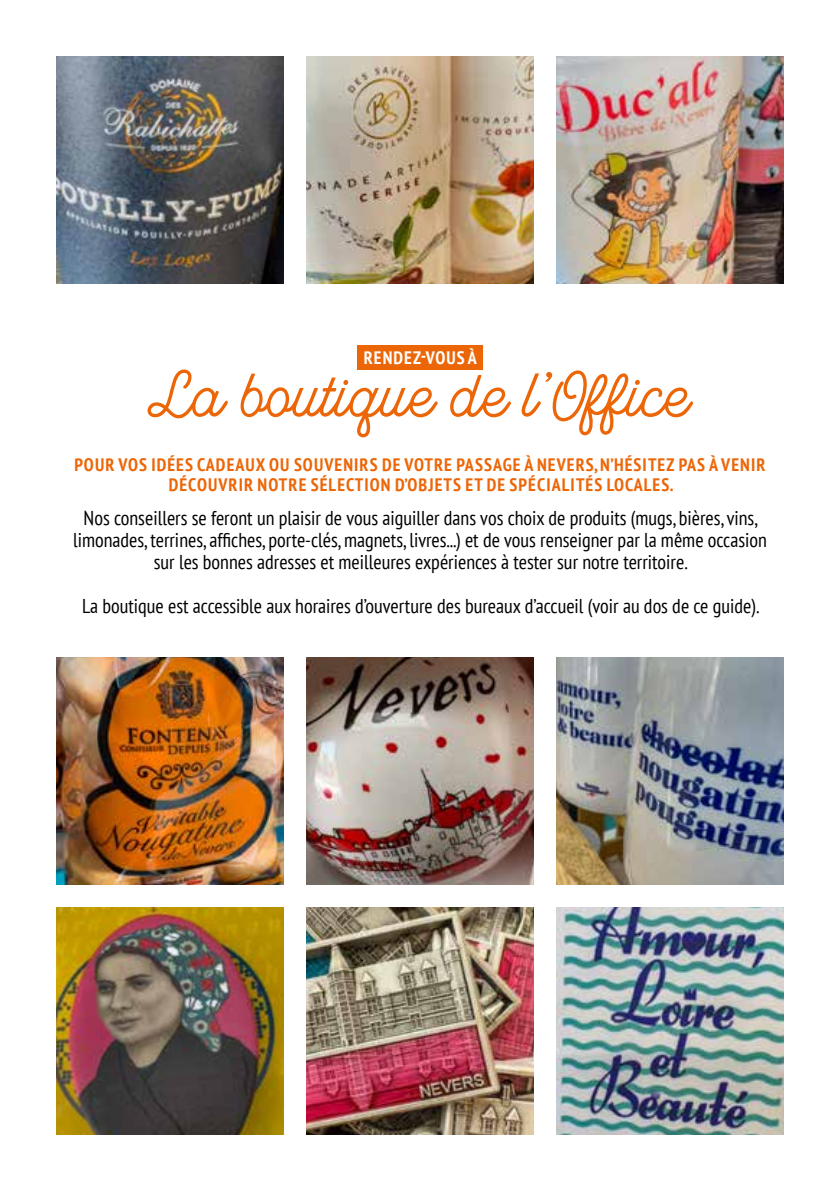
<style>
.page{position:relative;width:840px;height:1191px;background:#fff}
.page>*{position:absolute;margin:0;border:0;box-sizing:border-box;transform-origin:0 0}
.t1{font:60px "Local Brewery Six";color:#ec6608}
.t2{font:condensed 20px/22px "PT Sans";color:#000;text-align:center}
.t3{font:700 condensed 18px/20px "PT Sans";letter-spacing:.06em;color:#ec6608;text-align:center}
.t4{font:700 condensed 18px "PT Sans";letter-spacing:.06em;color:#fff}
</style>
<div class="page">
<img style="left:57px;top:57px;width:226px;height:226px">
<img style="left:57px;top:658px;width:226px;height:226px">
<img style="left:57px;top:907px;width:226px;height:227px">
<img style="left:306px;top:57px;width:227px;height:226px">
<img style="left:556px;top:57px;width:226px;height:226px">
<img style="left:306px;top:658px;width:227px;height:226px">
<img style="left:306px;top:907px;width:227px;height:227px">
<img style="left:556px;top:658px;width:226px;height:226px">
<img style="left:556px;top:907px;width:226px;height:227px">
<div style="left:357px;top:345px;width:125px;height:24px;background:#ec6608"></div>
<p class="t4" style="left:363px;top:345px;width:115px">RENDEZ-VOUS À</p>
<h1 class="t1" style="left:149px;top:360px;width:542px">La boutique de l’Office</h1>
<p class="t3" style="left:74px;top:455px;width:692px">POUR VOS IDÉES CADEAUX OU SOUVENIRS DE VOTRE PASSAGE À NEVERS, N’HÉSITEZ PAS À VENIR<br>DÉCOUVRIR NOTRE SÉLECTION D’OBJETS ET DE SPÉCIALITÉS LOCALES.</p>
<p class="t2" style="left:73px;top:506px;width:695px">Nos conseillers se feront un plaisir de vous aiguiller dans vos choix de produits (mugs, bières, vins, limonades, terrines, affiches, porte-clés, magnets, livres...) et de vous renseigner par la même occasion sur les bonnes adresses et meilleures expériences à tester sur notre territoire.</p>
<p class="t2" style="left:82px;top:594px;width:678px">La boutique est accessible aux horaires d’ouverture des bureaux d’accueil (voir au dos de ce guide).</p>
</div>
